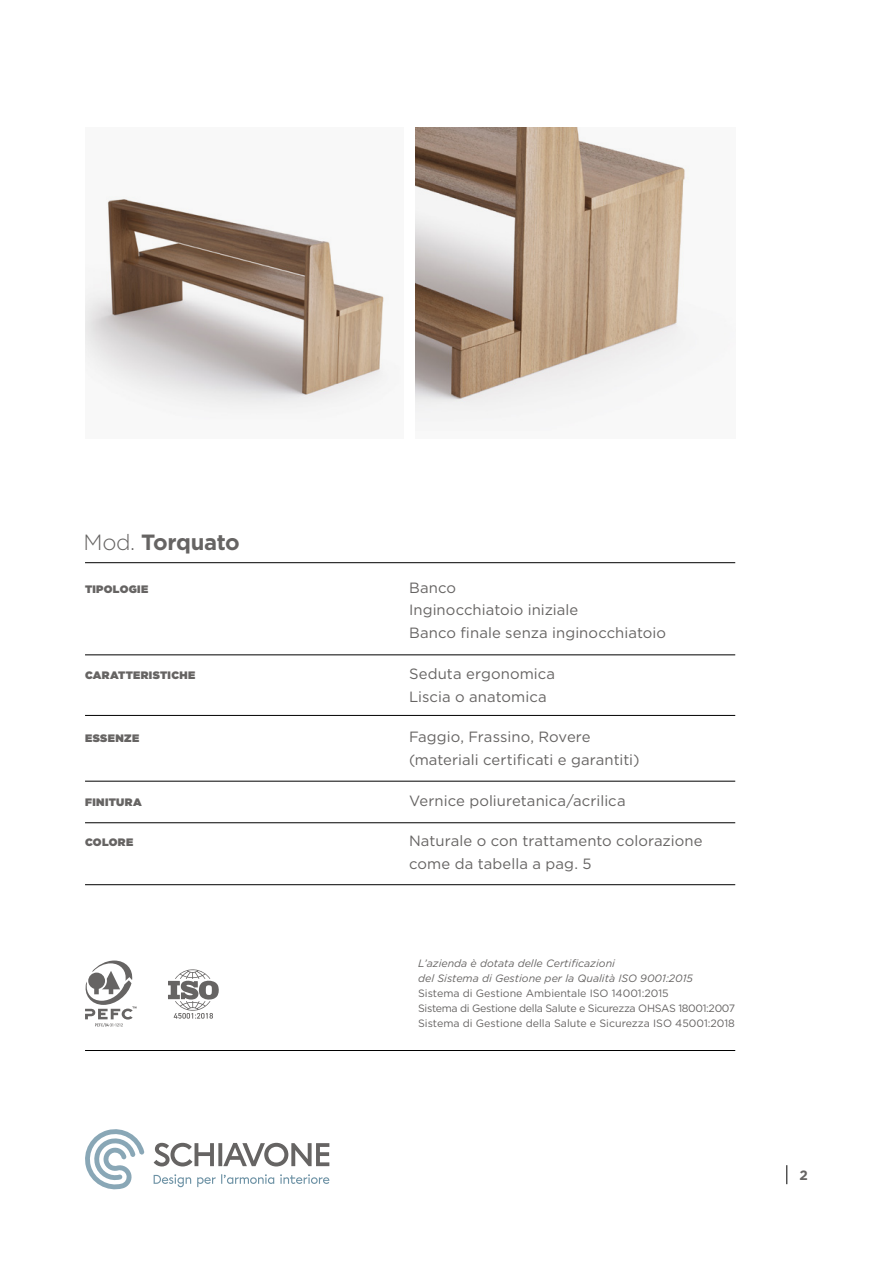
<style>
.page{position:relative;width:893px;height:1263px;background:#fff}
.page>*{position:absolute;margin:0;border:0;box-sizing:border-box;transform-origin:0 0}
.t1{font:700 22.05px "Gotham";letter-spacing:-.02em;color:#666463}
.t2{font:14.85px/23px "Gotham";letter-spacing:.005em;color:#666463}
.t3{font:700 13.5px "Gotham";color:#666463}
.t4{font:900 10.8px "Gotham";letter-spacing:.03em;color:#666463}
.t5{font:10.65px/15px "Gotham";color:#666463}
.t6{font:italic 10.65px/15px "Gotham";color:#666463}
.s1{font-weight:300}
</style>
<div class="page">
<div style="left:85px;top:128px;width:319px;height:311px;background:#f8f8f8"></div>
<img style="left:85px;top:199px;width:299px;height:203px">
<svg style="left:415px;top:128px;width:311px;height:293px"></svg>
<svg style="left:85px;top:1129px;width:59px;height:61px"></svg>
<svg style="left:154px;top:1174px;width:175px;height:13px"></svg>
<svg style="left:154px;top:1143px;width:175px;height:23px"></svg>
<hr style="left:85px;top:562px;width:650px;height:1px;background:#000">
<hr style="left:85px;top:655px;width:650px;height:1px;background:#000">
<hr style="left:85px;top:715px;width:650px;height:1px;background:#000">
<hr style="left:85px;top:781px;width:650px;height:1px;background:#000">
<hr style="left:85px;top:822px;width:650px;height:1px;background:#000">
<hr style="left:85px;top:884px;width:650px;height:1px;background:#000">
<svg style="left:786px;top:1165px;width:1px;height:19px"></svg>
<hr style="left:85px;top:1050px;width:650px;height:1px;background:#000">
<svg style="left:85px;top:960px;width:51px;height:67px"></svg>
<svg style="left:168px;top:969px;width:51px;height:50px"></svg>
<h1 class="t1" style="left:84px;top:527px;width:158px"><span class="s1">Mod.</span> Torquato</h1>
<p class="t4" style="left:85px;top:581px;width:65px">TIPOLOGIE</p>
<p class="t2" style="left:409px;top:575px;width:258px">Banco<br>Inginocchiatoio iniziale<br>Banco finale senza inginocchiatoio</p>
<p class="t4" style="left:85px;top:667px;width:112px">CARATTERISTICHE</p>
<p class="t2" style="left:409px;top:662px;width:148px">Seduta ergonomica<br>Liscia o anatomica</p>
<p class="t4" style="left:85px;top:731px;width:56px">ESSENZE</p>
<p class="t2" style="left:409px;top:725px;width:232px">Faggio, Frassino, Rovere (materiali certificati e garantiti)</p>
<p class="t4" style="left:85px;top:794px;width:58px">FINITURA</p>
<p class="t2" style="left:409px;top:789px;width:218px">Vernice poliuretanica/acrilica</p>
<p class="t4" style="left:85px;top:835px;width:50px">COLORE</p>
<p class="t2" style="left:409px;top:829px;width:295px">Naturale o con trattamento colorazione come da tabella a pag. 5</p>
<p class="t6" style="left:418px;top:955px;width:276px">L’azienda è dotata delle Certificazioni<br>del Sistema di Gestione per la Qualità ISO 9001:2015</p>
<p class="t5" style="left:418px;top:985px;width:319px">Sistema di Gestione Ambientale ISO 14001:2015<br>Sistema di Gestione della Salute e Sicurezza OHSAS 18001:2007<br>Sistema di Gestione della Salute e Sicurezza ISO 45001:2018</p>
<p class="t3" style="left:799px;top:1166px;width:10px">2</p>
</div>
